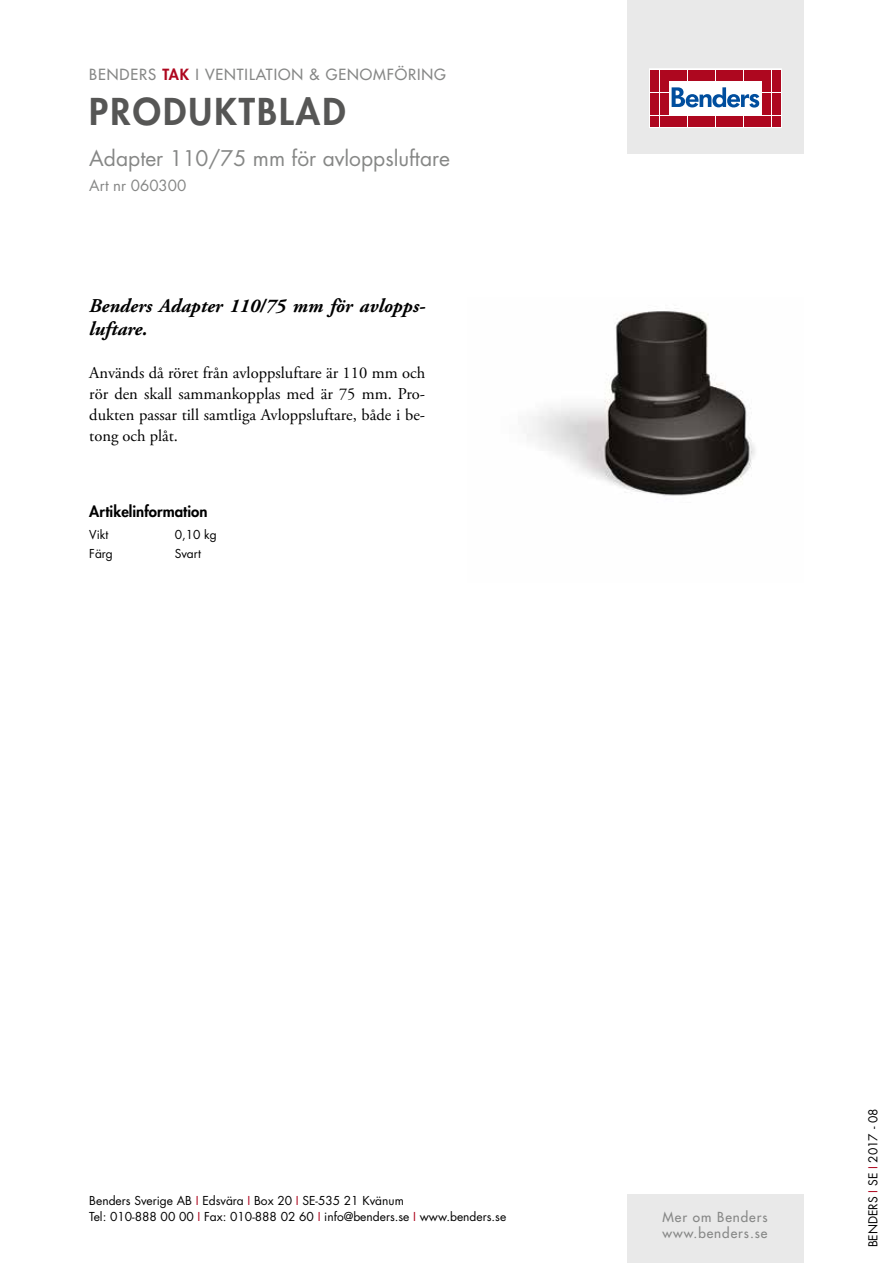
<style>
.page{position:relative;width:893px;height:1263px;background:#fff}
.page>*{position:absolute;margin:0;border:0;box-sizing:border-box;transform-origin:0 0}
.t1{font:800 36px "Futura Std";letter-spacing:.06em;color:#565655}
.t2{font:21px "Futura Std";color:#868786}
.t3{font:italic 700 19.5px/23.4px "Adobe Garamond Pro";color:#000}
.t4{font:16.5px/21px "Adobe Garamond Pro";color:#000;text-align:justify}
.t5{font:500 15px "Futura Std";letter-spacing:.06em;color:#868786}
.t6{font:800 15px "Futura Std";color:#000}
.t7{font:15px "Futura Std";color:#868786}
.t8{font:500 13.5px/16.2px "Futura Std";letter-spacing:.07em;color:#868786}
.t9{font:12px/16.5px "Futura Std";color:#000}
.s1{font-weight:800;color:#ae071f}
.s2{color:#ae071f}
</style>
<div class="page">
<div style="left:627px;top:0;width:177px;height:153px;background:#e9e9e9"></div>
<svg style="left:649px;top:69px;width:132px;height:59px;background:#eac2c8"></svg>
<div style="left:651px;top:70px;width:8px;height:10px;background:#ae071f"></div>
<div style="left:660px;top:70px;width:8px;height:10px;background:#ae071f"></div>
<div style="left:651px;top:81px;width:8px;height:11px;background:#ae071f"></div>
<div style="left:660px;top:81px;width:8px;height:11px;background:#ae071f"></div>
<div style="left:651px;top:93px;width:8px;height:10px;background:#ae071f"></div>
<div style="left:660px;top:93px;width:8px;height:10px;background:#ae071f"></div>
<div style="left:651px;top:104px;width:8px;height:11px;background:#ae071f"></div>
<div style="left:660px;top:104px;width:8px;height:11px;background:#ae071f"></div>
<div style="left:651px;top:116px;width:8px;height:10px;background:#ae071f"></div>
<div style="left:660px;top:116px;width:8px;height:10px;background:#ae071f"></div>
<div style="left:669px;top:70px;width:8px;height:10px;background:#ae071f"></div>
<div style="left:679px;top:70px;width:8px;height:10px;background:#ae071f"></div>
<div style="left:688px;top:70px;width:8px;height:10px;background:#ae071f"></div>
<div style="left:697px;top:70px;width:9px;height:10px;background:#ae071f"></div>
<div style="left:707px;top:70px;width:8px;height:10px;background:#ae071f"></div>
<div style="left:716px;top:70px;width:8px;height:10px;background:#ae071f"></div>
<div style="left:725px;top:70px;width:9px;height:10px;background:#ae071f"></div>
<div style="left:735px;top:70px;width:8px;height:10px;background:#ae071f"></div>
<div style="left:744px;top:70px;width:8px;height:10px;background:#ae071f"></div>
<div style="left:753px;top:70px;width:9px;height:10px;background:#ae071f"></div>
<div style="left:669px;top:116px;width:8px;height:10px;background:#ae071f"></div>
<div style="left:679px;top:116px;width:8px;height:10px;background:#ae071f"></div>
<div style="left:688px;top:116px;width:8px;height:10px;background:#ae071f"></div>
<div style="left:697px;top:116px;width:9px;height:10px;background:#ae071f"></div>
<div style="left:707px;top:116px;width:8px;height:10px;background:#ae071f"></div>
<div style="left:716px;top:116px;width:8px;height:10px;background:#ae071f"></div>
<div style="left:725px;top:116px;width:9px;height:10px;background:#ae071f"></div>
<div style="left:735px;top:116px;width:8px;height:10px;background:#ae071f"></div>
<div style="left:744px;top:116px;width:8px;height:10px;background:#ae071f"></div>
<div style="left:753px;top:116px;width:9px;height:10px;background:#ae071f"></div>
<div style="left:763px;top:70px;width:8px;height:10px;background:#ae071f"></div>
<div style="left:772px;top:70px;width:8px;height:10px;background:#ae071f"></div>
<div style="left:763px;top:81px;width:8px;height:11px;background:#ae071f"></div>
<div style="left:772px;top:81px;width:8px;height:11px;background:#ae071f"></div>
<div style="left:763px;top:93px;width:8px;height:10px;background:#ae071f"></div>
<div style="left:772px;top:93px;width:8px;height:10px;background:#ae071f"></div>
<div style="left:763px;top:104px;width:8px;height:11px;background:#ae071f"></div>
<div style="left:772px;top:104px;width:8px;height:11px;background:#ae071f"></div>
<div style="left:763px;top:116px;width:8px;height:10px;background:#ae071f"></div>
<div style="left:772px;top:116px;width:8px;height:10px;background:#ae071f"></div>
<svg style="left:672px;top:87px;width:87px;height:21px;background:#8fb1d4"></svg>
<div style="left:627px;top:1195px;width:177px;height:68px;background:#e9e9e9"></div>
<img style="left:527px;top:311px;width:228px;height:185px">
<p class="t5" style="left:89px;top:65px;width:358px">BENDERS <span class="s1">TAK</span> I VENTILATION &amp; GENOMFÖRING</p>
<h1 class="t1" style="left:89px;top:89px;width:258px">PRODUKTBLAD</h1>
<h2 class="t2" style="left:89px;top:145px;width:362px">Adapter 110/75 mm för avloppsluftare</h2>
<p class="t7" style="left:89px;top:176px;width:99px">Art nr 060300</p>
<h3 class="t3" style="left:89px;top:294px;width:337px">Benders Adapter 110/75 mm för avlopps&shy;luftare.</h3>
<h3 class="t4" style="left:89px;top:363px;width:337px">Används då röret från avloppsluftare är 110 mm och rör den skall sammankopplas med är 75 mm. Pro&shy;dukten passar till samtliga Avloppsluftare, både i be&shy;tong och plåt.</h3>
<p class="t6" style="left:89px;top:502px;width:120px">Artikelinformation</p>
<p class="t9" style="left:89px;top:526px;width:21px">Vikt</p>
<p class="t9" style="left:175px;top:526px;width:44px">0,10 kg</p>
<p class="t9" style="left:89px;top:545px;width:25px">Färg</p>
<p class="t9" style="left:175px;top:545px;width:28px">Svart</p>
<p class="t9" style="left:89px;top:1192px;width:418px">Benders Sverige AB <span class="s2">I</span> Edsvära <span class="s2">I</span> Box 20 <span class="s2">I</span> SE-535 21 Kvänum<br>Tel: 010-888 00 00 <span class="s2">I</span> Fax: 010-888 02 60 <span class="s2">I</span> info@benders.se <span class="s2">I</span> www.benders.se</p>
<p class="t8" style="left:662px;top:1209px;width:107px">Mer om Benders www.benders.se</p>
<p class="t9" style="left:865px;top:1247px;width:140px;rotate:-90deg">BENDERS <span class="s2">I</span> SE <span class="s2">I</span> 2017 - 08</p>
</div>
